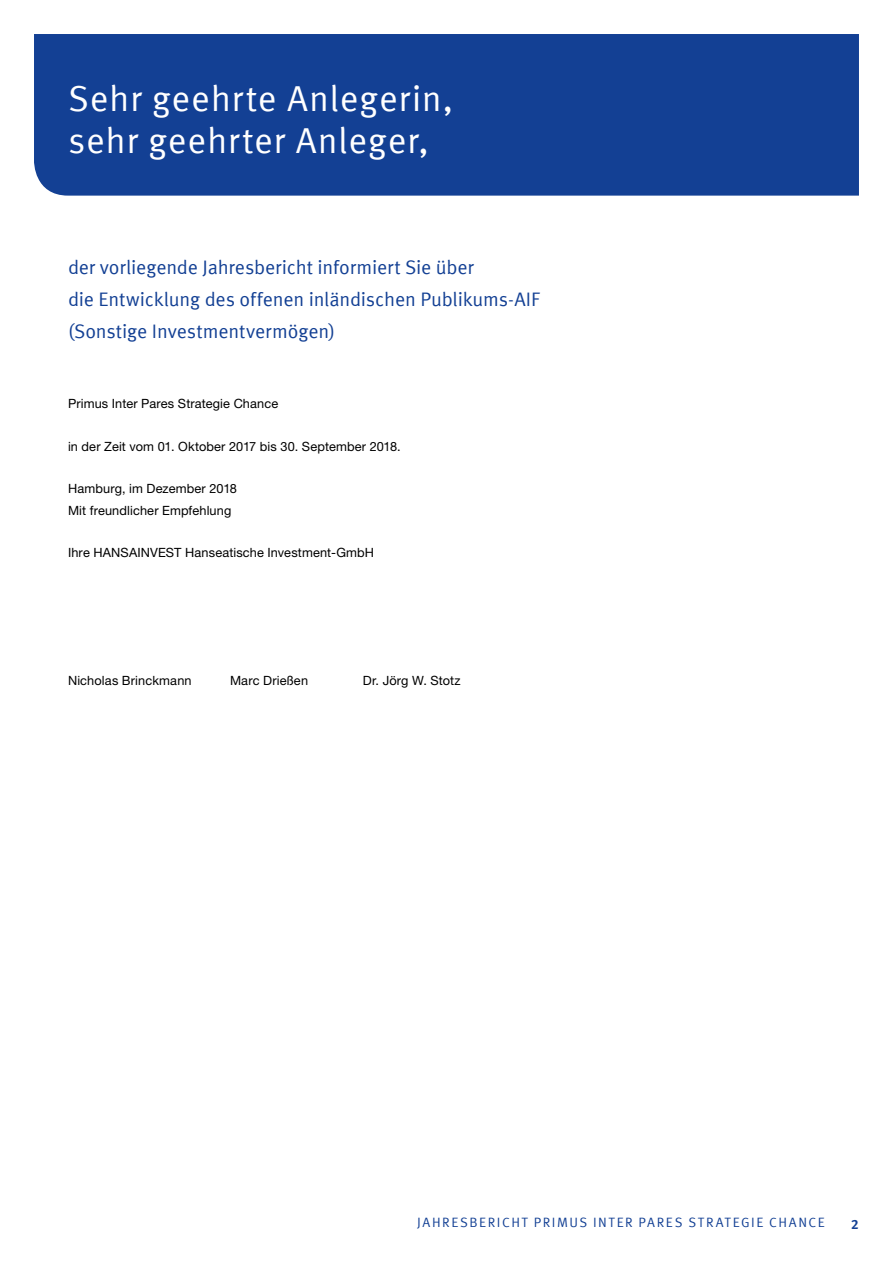
<style>
.page{position:relative;width:893px;height:1263px;background:#fff}
.page>*{position:absolute;margin:0;border:0;box-sizing:border-box;transform-origin:0 0}
.t1{font:36px/42.5px "Meta Offc Pro Norm";letter-spacing:.02em;color:#fff}
.t2{font:19.5px/32px "Meta Offc Pro Norm";letter-spacing:-.01em;color:#134094}
.t3{font:13.5px "Meta Offc Pro Norm";letter-spacing:.115em;color:#134094}
.t4{font:700 13.5px "Meta Offc Pro";color:#134094}
.t5{font:12.75px/21.3px "Helvetica Neue LTW1 G";letter-spacing:.01em;color:#000}
</style>
<div class="page">
<div style="left:34px;top:34px;width:825px;height:162px;background:#134094"></div>
<h1 class="t1" style="left:68px;top:75px;width:387px">Sehr geehrte Anlegerin, sehr geehrter Anleger,</h1>
<h2 class="t2" style="left:68px;top:250px;width:473px">der vorliegende Jahresbericht informiert Sie über<br>die Entwicklung des offenen inländischen Publikums-AIF (Sonstige Investmentvermögen)</h2>
<p class="t5" style="left:68px;top:393px;width:212px">Primus Inter Pares Strategie Chance</p>
<p class="t5" style="left:68px;top:435px;width:334px">in der Zeit vom 01. Oktober 2017 bis 30. September 2018.</p>
<p class="t5" style="left:68px;top:478px;width:170px">Hamburg, im Dezember 2018<br>Mit freundlicher Empfehlung</p>
<p class="t5" style="left:68px;top:542px;width:308px">Ihre HANSAINVEST Hanseatische Investment-GmbH</p>
<p class="t5" style="left:68px;top:669px;width:125px">Nicholas Brinckmann</p>
<p class="t5" style="left:230px;top:669px;width:80px">Marc Drießen</p>
<p class="t5" style="left:363px;top:669px;width:99px">Dr. Jörg W. Stotz</p>
<p class="t3" style="left:417px;top:1211px;width:201px">JAHRESBERICHT Pri mus Inter</p>
<p class="t3" style="left:639px;top:1211px;width:19px">Pares</p>
<p class="t3" style="left:688px;top:1211px;width:19px">Strate</p>
<p class="t3" style="left:741px;top:1211px;width:77px">gie Chance</p>
<p class="t4" style="left:851px;top:1214px;width:9px">2</p>
</div>
